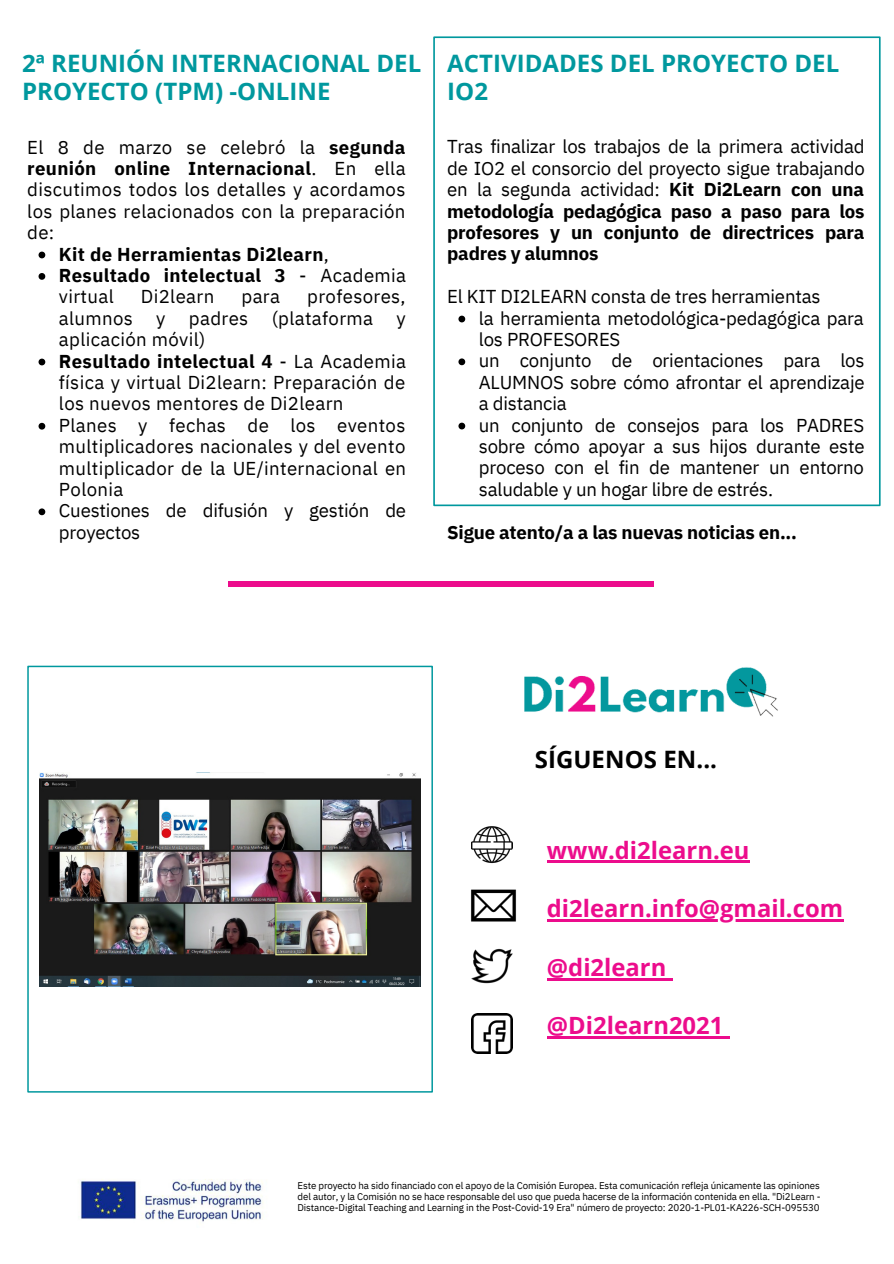
<style>
.page{position:relative;width:894px;height:1264px;background:#fff}
.page>*{position:absolute;margin:0;border:0;box-sizing:border-box;transform-origin:0 0}
.t1{font:700 24px/28.2px "Open Sans";color:#00989e}
.t2{font:700 24px "Open Sans";letter-spacing:.005em;color:#000}
.t3{font:700 23.7px "Open Sans";color:#ec0c8c}
.t4{font:18.6px/21.5px "IBM Plex Sans";letter-spacing:-.01em;color:#000;text-align:justify}
.t5{font:700 18.6px/21.5px "IBM Plex Sans";letter-spacing:.02em;color:#000}
.t6{font:18.6px "IBM Plex Sans";letter-spacing:.02em;color:#000}
.t7{font:700 18.6px "IBM Plex Sans";letter-spacing:-.01em;color:#000}
.t8{font:9.75px/11.2px "IBM Plex Sans";letter-spacing:-.01em;color:#000;text-align:justify}
.s1{font-weight:700}
.s2{font-weight:400}
</style>
<div class="page">
<div style="left:27px;top:665px;width:406px;height:427px;border:2px solid #00989e"></div>
<img style="left:40px;top:772px;width:380px;height:214px">
<div style="left:228px;top:581px;width:425px;height:6px;background:#ec0c8c"></div>
<img style="left:80px;top:1179px;width:184px;height:43px">
<img style="left:524px;top:667px;width:254px;height:50px">
<img style="left:471px;top:826px;width:41px;height:38px">
<img style="left:471px;top:889px;width:45px;height:33px">
<img style="left:471px;top:948px;width:41px;height:36px">
<img style="left:471px;top:1013px;width:41px;height:40px">
<div style="left:433px;top:36px;width:447px;height:470px;border:2px solid #00989e"></div>
<svg style="left:458px;top:316px;width:7px;height:6px"></svg>
<svg style="left:458px;top:358px;width:7px;height:7px"></svg>
<svg style="left:458px;top:422px;width:7px;height:7px"></svg>
<hr style="left:546px;top:860px;width:203px;height:3px;background:#ec0c8c">
<hr style="left:546px;top:919px;width:296px;height:2px;background:#ec0c8c">
<hr style="left:546px;top:977px;width:120px;height:3px;background:#ec0c8c">
<svg style="left:666px;top:978px;width:6px;height:2px"></svg>
<hr style="left:546px;top:1036px;width:177px;height:2px;background:#ec0c8c">
<svg style="left:723px;top:1036px;width:6px;height:2px"></svg>
<svg style="left:39px;top:251px;width:6px;height:7px"></svg>
<svg style="left:39px;top:273px;width:6px;height:7px"></svg>
<svg style="left:39px;top:358px;width:6px;height:7px"></svg>
<svg style="left:39px;top:423px;width:6px;height:6px"></svg>
<svg style="left:39px;top:508px;width:6px;height:7px"></svg>
<p class="t1" style="left:22px;top:49px;width:400px">2ª REUNIÓN INTERNACIONAL DEL<br>PROYECTO (TPM) -ONLINE</p>
<p class="t4" style="left:27px;top:136px;width:380px">El 8 de marzo se celebró la <span class="s1">segunda reunión online Internacional</span>. En ella discutimos todos los detalles y acordamos los planes relacionados con la preparación de:</p>
<p class="t5" style="left:59px;top:243px;width:271px">Kit de Herramientas Di2learn<span class="s2">,</span></p>
<p class="t5" style="left:59px;top:264px;width:348px">Resultado intelectual 3 <span class="s2">- Academia virtual</span></p>
<p class="t6" style="left:141px;top:284px;width:75px">Di2learn</p>
<p class="t4" style="left:241px;top:286px;width:40px">para</p>
<p class="t6" style="left:307px;top:284px;width:100px">profesores,</p>
<p class="t6" style="left:59px;top:306px;width:75px">alumnos</p>
<p class="t4" style="left:156px;top:307px;width:11px">y</p>
<p class="t4" style="left:189px;top:307px;width:61px">padres</p>
<p class="t6" style="left:271px;top:306px;width:103px">(plataforma</p>
<p class="t4" style="left:396px;top:307px;width:11px">y</p>
<p class="t6" style="left:59px;top:327px;width:148px">aplicación móvil)</p>
<p class="t4" style="left:59px;top:350px;width:348px"><span class="s1">Resultado intelectual 4</span> - La Academia física y virtual Di2learn: Preparación de los nuevos mentores de Di2learn</p>
<p class="t4" style="left:59px;top:414px;width:349px">Planes y fechas de los eventos multiplicadores nacionales y del evento multiplicador de la UE/internacional en Polonia</p>
<p class="t4" style="left:59px;top:500px;width:348px">Cuestiones de difusión y gestión de proyectos</p>
<p class="t1" style="left:447px;top:48px;width:393px">ACTIVIDADES DEL PROYECTO DEL<br>IO2</p>
<p class="t4" style="left:447px;top:136px;width:419px">Tras finalizar los trabajos de la primera actividad de IO2 el consorcio del proyecto sigue trabajando en la segunda actividad: <span class="s1">Kit Di2Learn con una metodología pedagógica paso a paso para los profesores y un conjunto de directrices para padres y alumnos</span></p>
<p class="t4" style="left:447px;top:285px;width:375px">El KIT DI2LEARN consta de tres herramientas</p>
<p class="t4" style="left:478px;top:307px;width:386px">la herramienta metodológica-pedagógica para los PROFESORES</p>
<p class="t4" style="left:478px;top:350px;width:387px">un conjunto de orientaciones para los ALUMNOS sobre cómo afrontar el aprendizaje a distancia</p>
<p class="t4" style="left:478px;top:414px;width:387px">un conjunto de consejos para los PADRES sobre cómo apoyar a sus hijos durante este proceso con el fin de mantener un entorno saludable y un hogar libre de estrés.</p>
<p class="t7" style="left:447px;top:519px;width:351px">Sigue atento/a a las nuevas noticias en...</p>
<p class="t2" style="left:534px;top:742px;width:184px">SÍGUENOS EN...</p>
<p class="t3" style="left:546px;top:833px;width:204px">www.di2learn.eu</p>
<p class="t3" style="left:546px;top:891px;width:297px">di2learn.info@gmail.com</p>
<p class="t3" style="left:546px;top:950px;width:121px">@di2learn</p>
<p class="t3" style="left:546px;top:1008px;width:178px">@Di2learn2021</p>
<p class="t8" style="left:297px;top:1179px;width:524px">Este proyecto ha sido financiado con el apoyo de la Comisión Europea. Esta comunicación refleja únicamente las opiniones del autor, y la Comisión no se hace responsable del uso que pueda hacerse de la información contenida en ella. "Di2Learn - Distance-Digital Teaching and Learning in the Post-Covid-19 Era" número de proyecto: 2020-1-PL01-KA226-SCH-095530</p>
</div>
